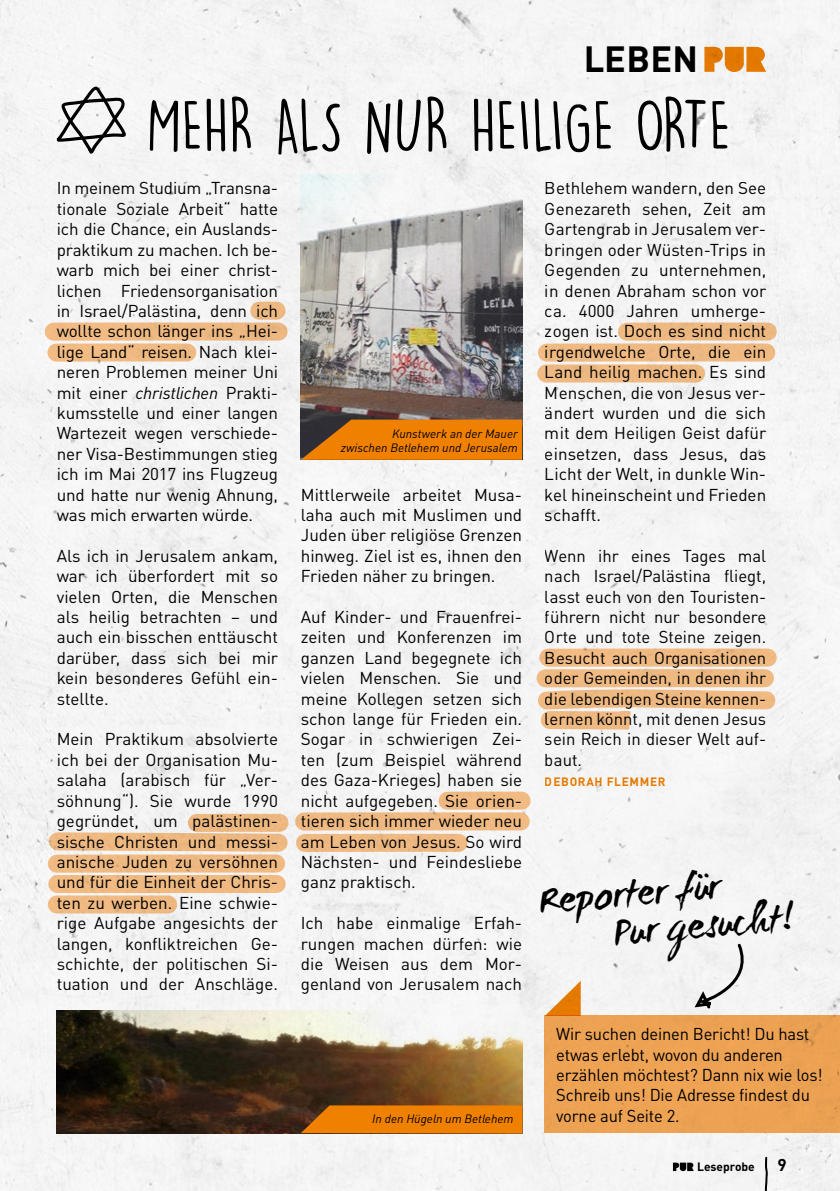
<style>
.page{position:relative;width:840px;height:1191px;background:#fff}
.page>*{position:absolute;margin:0;border:0;box-sizing:border-box;transform-origin:0 0}
.t1{font:68px "Lemon Yellow Sun";color:#000}
.t2{font:40px/38px "WC Mano Negra Bta";color:#000}
.t3{font:700 36px "DINOT";letter-spacing:.01em;color:#000}
.t4{font:17px/20.4px "DINOT";color:#000;text-align:justify}
.t5{font:700 17px "DINOT";color:#000}
.t6{font:italic 12px/14px "DINOT";color:#000;text-align:right}
.t7{font:700 12px "DINOT";letter-spacing:.06em;color:#f08000}
.t8{font:700 12px "DINOT";color:#000}
.s1{font-style:italic}
</style>
<div class="page">
<div style="left:0;top:0;width:839px;height:1191px;background:#f4f4f4"></div>
<svg style="left:704px;top:47px;width:61px;height:25px;background:#e59031"></svg>
<svg style="left:55px;top:85px;width:73px;height:78px"></svg>
<div style="left:57px;top:895px;width:111px;height:18px;background:#efba82"></div>
<svg style="left:36px;top:293px;width:261px;height:78px"></svg>
<svg style="left:39px;top:782px;width:501px;height:120px"></svg>
<svg style="left:528px;top:314px;width:257px;height:78px"></svg>
<svg style="left:527px;top:639px;width:258px;height:99px"></svg>
<img style="left:300px;top:174px;width:222px;height:245px">
<div style="left:544px;top:1015px;width:295px;height:118px;background:#eda253"></div>
<img style="left:57px;top:1010px;width:465px;height:123px">
<svg style="left:300px;top:1105px;width:222px;height:28px;background:#e27902"></svg>
<svg style="left:544px;top:980px;width:36px;height:36px"></svg>
<svg style="left:300px;top:419px;width:222px;height:41px;background:#d67507"></svg>
<svg style="left:691px;top:941px;width:63px;height:70px"></svg>
<svg style="left:762px;top:1155px;width:6px;height:36px"></svg>
<svg style="left:672px;top:1162px;width:21px;height:9px"></svg>
<h3 class="t3" style="left:583px;top:36px;width:116px">LEBEN</h3>
<h1 class="t1" style="left:146px;top:83px;width:585px">MEHR ALS NUR HEILIGE ORTE</h1>
<p class="t4" style="left:57px;top:178px;width:223px">In meinem Studium „Transna&shy;tionale Soziale Arbeit“ hatte ich die Chance, ein Auslands&shy;praktikum zu machen. Ich be&shy;warb mich bei einer christ&shy;lichen Friedensorganisation in Israel/Palästina, denn ich wollte schon länger ins „Hei&shy;lige Land“ reisen. Nach klei&shy;neren Problemen meiner Uni mit einer <span class="s1">christlichen</span> Prakti&shy;kumsstelle und einer langen Wartezeit wegen verschiede&shy;ner Visa-Bestimmungen stieg ich im Mai 2017 ins Flugzeug und hatte nur wenig Ahnung, was mich erwarten würde.</p>
<p class="t4" style="left:57px;top:545px;width:223px">Als ich in Jerusalem ankam, war ich überfordert mit so vielen Orten, die Menschen als heilig betrachten – und auch ein bisschen enttäuscht darüber, dass sich bei mir kein besonderes Gefühl ein&shy;stellte.</p>
<p class="t4" style="left:57px;top:729px;width:223px">Mein Praktikum absolvierte ich bei der Organisation Mu&shy;salaha (arabisch für „Ver&shy;söhnung“). Sie wurde 1990 gegründet, um palästinen&shy;sische Christen und messi&shy;anische Juden zu versöhnen und für die Einheit der Chris&shy;ten zu werben. Eine schwie&shy;rige Aufgabe angesichts der langen, konfliktreichen Ge&shy;schichte, der politischen Si&shy;tuation und der Anschläge.</p>
<p class="t6" style="left:341px;top:426px;width:178px">Kunstwerk an der Mauer<br>zwischen Betlehem und Jerusalem</p>
<p class="t4" style="left:300px;top:484px;width:223px">Mittlerweile arbeitet Musa&shy;laha auch mit Muslimen und Juden über religiöse Grenzen hinweg. Ziel ist es, ihnen den Frieden näher zu bringen.</p>
<p class="t4" style="left:300px;top:606px;width:223px">Auf Kinder- und Frauenfrei&shy;zeiten und Konferenzen im ganzen Land begegnete ich vielen Menschen. Sie und meine Kollegen setzen sich schon lange für Frieden ein.<br>Sogar in schwierigen Zei&shy;ten (zum Beispiel während des Gaza-Krieges) haben sie nicht aufgegeben. Sie orien&shy;tieren sich immer wieder neu am Leben von Jesus. So wird Nächsten- und Feindesliebe ganz praktisch.</p>
<p class="t4" style="left:300px;top:912px;width:223px">Ich habe einmalige Erfah&shy;rungen machen dürfen: wie die Weisen aus dem Mor&shy;genland von Jerusalem nach</p>
<p class="t6" style="left:372px;top:1111px;width:143px">In den Hügeln um Betlehem</p>
<p class="t4" style="left:544px;top:178px;width:223px">Bethlehem wandern, den See Genezareth sehen, Zeit am Gartengrab in Jerusalem ver&shy;bringen oder Wüsten-Trips in Gegenden zu unternehmen, in denen Abraham schon vor ca. 4000 Jahren umherge&shy;zogen ist. Doch es sind nicht irgendwelche Orte, die ein Land heilig machen. Es sind Menschen, die von Jesus ver&shy;ändert wurden und die sich mit dem Heiligen Geist dafür einsetzen, dass Jesus, das Licht der Welt, in dunkle Win&shy;kel hineinscheint und Frieden schafft.</p>
<p class="t4" style="left:544px;top:545px;width:223px">Wenn ihr eines Tages mal nach Israel/Palästina fliegt, lasst euch von den Touristen&shy;führern nicht nur besondere Orte und tote Steine zeigen.<br>Besucht auch Organisationen oder Gemeinden, in denen ihr die lebendigen Steine kennen&shy;lernen könnt, mit denen Jesus sein Reich in dieser Welt auf&shy;baut.</p>
<p class="t7" style="left:544px;top:774px;width:122px">DEBORAH FLEMMER</p>
<h2 class="t2" style="left:608px;top:872px;width:183px;text-indent:-72px;rotate:-5deg">Reporter für<br>Pur gesucht!</h2>
<p class="t4" style="left:556px;top:1023px;width:268px;text-align:left">Wir suchen deinen Bericht! Du hast etwas erlebt, wovon du anderen erzählen möchtest? Dann nix wie los!<br>Schreib uns! Die Adresse findest du vorne auf Seite 2.</p>
<p class="t8" style="left:696px;top:1159px;width:59px">Leseprobe</p>
<p class="t5" style="left:777px;top:1153px;width:11px">9</p>
</div>
